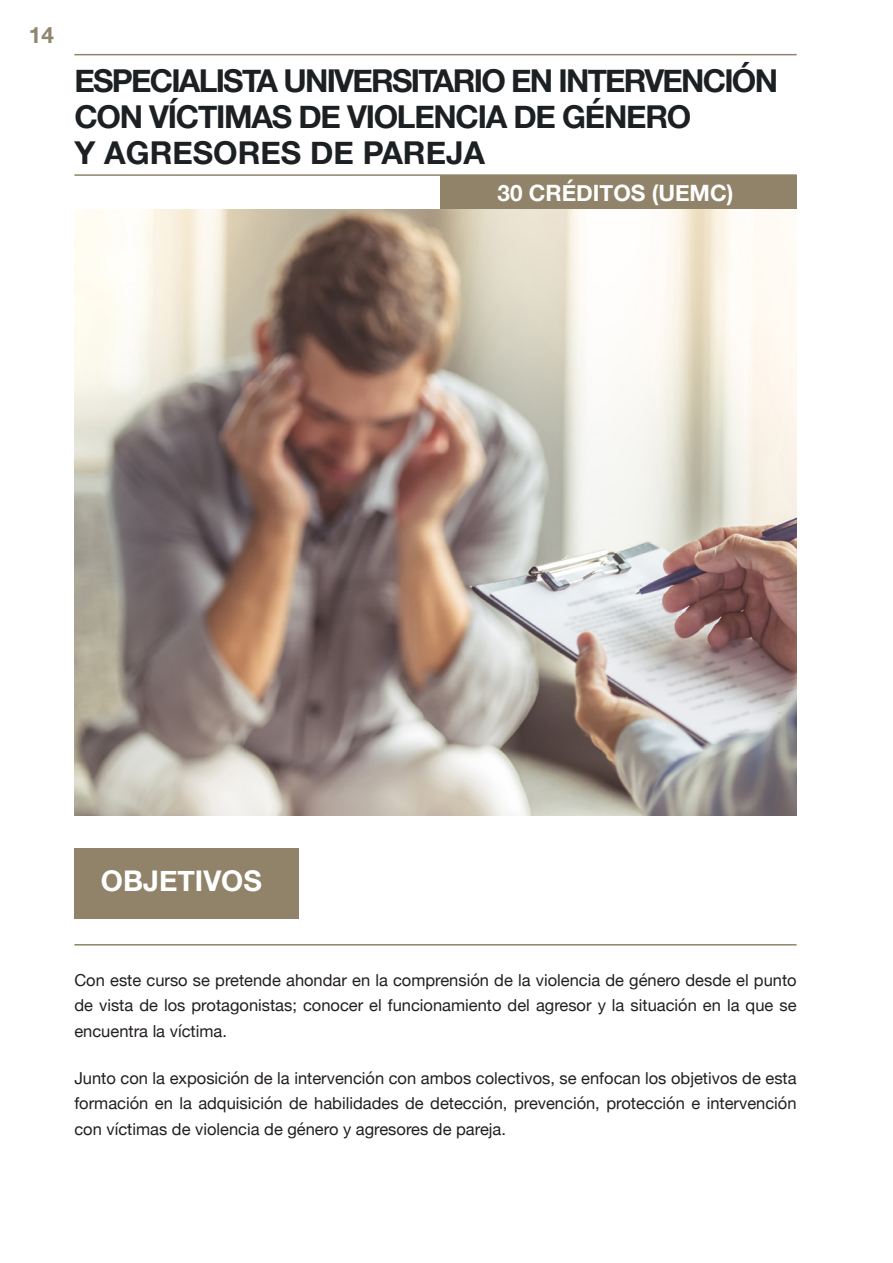
<style>
.page{position:relative;width:893px;height:1263px;background:#fff}
.page>*{position:absolute;margin:0;border:0;box-sizing:border-box;transform-origin:0 0}
.t1{font:700 31.5px/36px "Helvetica Neue";letter-spacing:-.04em;color:#1c2023}
.t2{font:700 31.5px "Helvetica Neue";color:#1c2023}
.t3{font:700 28.5px "Helvetica Neue";color:#fff}
.t4{font:700 22.5px "Helvetica Neue";color:#fff}
.t5{font:700 22.5px "Helvetica Neue";color:#90856e}
.t6{font:16.5px/25.5px "Helvetica Neue";color:#231f20;text-align:justify}
</style>
<div class="page">
<hr style="left:74px;top:54px;width:723px;height:1px;background:#908369">
<hr style="left:74px;top:174px;width:723px;height:2px;background:#908369">
<div style="left:74px;top:848px;width:225px;height:70px;background:#908369"></div>
<hr style="left:74px;top:944px;width:723px;height:1px;background:#908369">
<img style="left:74px;top:209px;width:723px;height:606px">
<div style="left:440px;top:176px;width:357px;height:33px;background:#908369"></div>
<h3 class="t5" style="left:29px;top:18px;width:27px">14</h3>
<p class="t1" style="left:74px;top:64px;width:705px">ESPECIALISTA UNIVERSITARIO EN INTERVENCIÓN<br>CON VÍCTIMAS DE VIOLENCIA DE GÉNERO</p>
<p class="t2" style="left:74px;top:128px;width:412px">Y AGRESORES DE PAREJA</p>
<p class="t4" style="left:497px;top:175px;width:237px">30 CRÉDITOS (UEMC)</p>
<h2 class="t3" style="left:101px;top:859px;width:162px">OBJETIVOS</h2>
<p class="t6" style="left:74px;top:968px;width:724px">Con este curso se pretende ahondar en la comprensión de la violencia de género desde el punto de vista de los protagonistas; conocer el funcionamiento del agresor y la situación en la que se encuentra la víctima.</p>
<p class="t6" style="left:74px;top:1066px;width:724px">Junto con la exposición de la intervención con ambos colectivos, se enfocan los objetivos de esta formación en la adquisición de habilidades de detección, prevención, protección e intervención con víctimas de violencia de género y agresores de pareja.</p>
</div>
